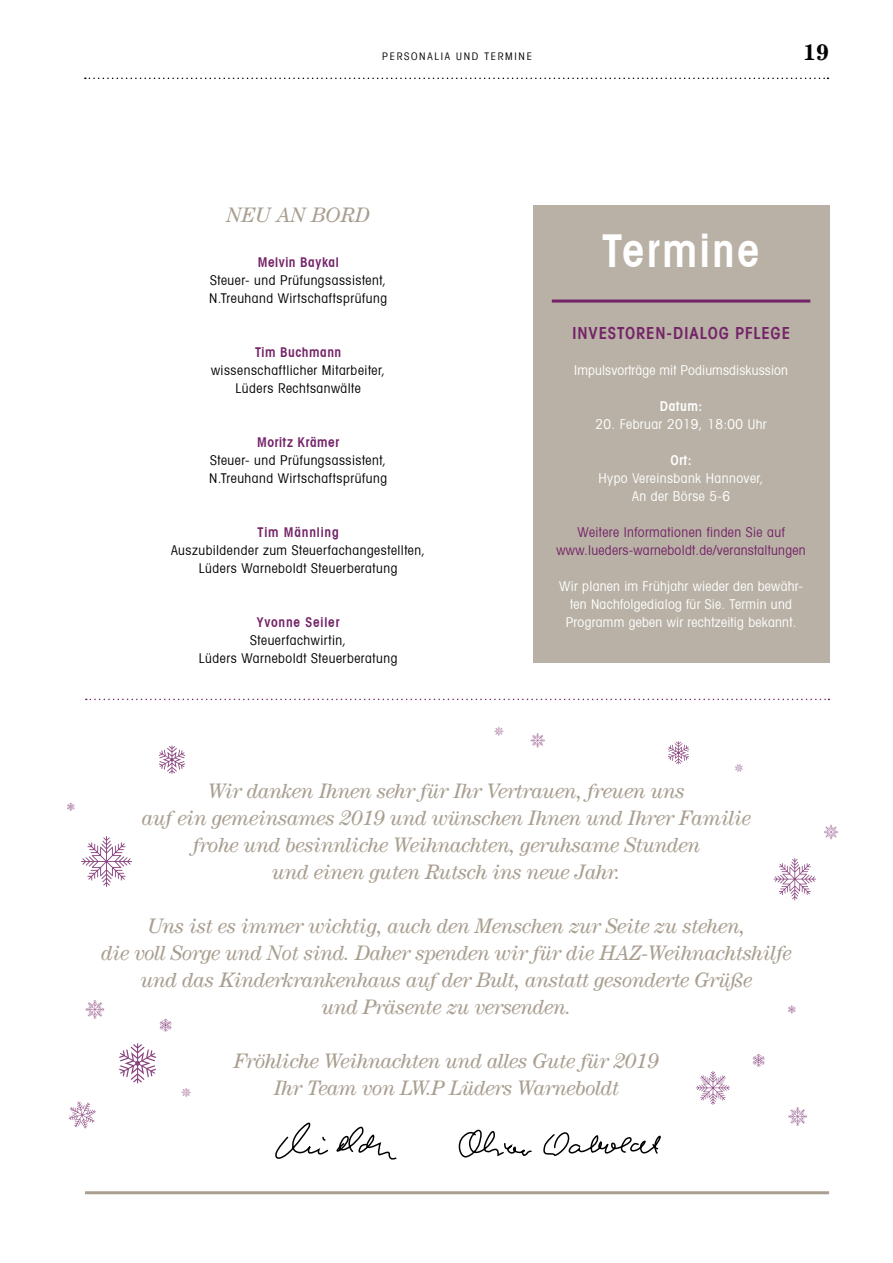
<style>
.page{position:relative;width:893px;height:1263px;background:#fff}
.page>*{position:absolute;margin:0;border:0;box-sizing:border-box;transform-origin:0 0}
.t1{font:600 condensed 45.45px "Avant Garde";letter-spacing:.05em;color:#fff}
.t2{font:700 22.5px "Century";color:#000}
.t3{font:italic 21px/27px "Century";letter-spacing:-.02em;color:#a99f91;text-align:center}
.t4{font:italic 21px "Century";color:#a99f91}
.t5{font:600 condensed 16.65px "Avant Garde";letter-spacing:.045em;color:#742368}
.t6{font:condensed 13.65px/18px "Avant Garde";letter-spacing:.02em;color:#fff;text-align:center}
.t7{font:condensed 13.65px/18px "Avant Garde";letter-spacing:.02em;color:#742368;text-align:center}
.t8{font:600 condensed 13.65px "Avant Garde";letter-spacing:.03em;color:#fff}
.t9{font:condensed 13.5px/18px "Avant Garde";letter-spacing:.04em;color:#000;text-align:center}
.t10{font:600 condensed 13.5px "Avant Garde";letter-spacing:.04em;color:#742368}
.t11{font:600 condensed 13.5px "Avant Garde";letter-spacing:.06em;color:#742368}
.t12{font:condensed 10.5px "Avant Garde";letter-spacing:.16em;color:#000}
</style>
<div class="page">
<div style="left:533px;top:205px;width:296px;height:458px;background:#b9b1a5"></div>
<svg style="left:552px;top:299px;width:258px;height:4px"></svg>
<svg style="left:86px;top:699px;width:743px;height:1px"></svg>
<svg style="left:773px;top:858px;width:43px;height:42px"></svg>
<svg style="left:81px;top:836px;width:51px;height:51px"></svg>
<svg style="left:69px;top:1101px;width:27px;height:27px"></svg>
<svg style="left:696px;top:1071px;width:34px;height:34px"></svg>
<svg style="left:85px;top:1000px;width:20px;height:19px"></svg>
<svg style="left:788px;top:1107px;width:19px;height:19px"></svg>
<svg style="left:181px;top:1088px;width:10px;height:9px"></svg>
<svg style="left:494px;top:726px;width:10px;height:10px"></svg>
<svg style="left:735px;top:764px;width:8px;height:8px"></svg>
<svg style="left:824px;top:825px;width:14px;height:14px"></svg>
<svg style="left:530px;top:733px;width:15px;height:15px"></svg>
<svg style="left:159px;top:745px;width:26px;height:29px"></svg>
<svg style="left:668px;top:741px;width:21px;height:23px"></svg>
<svg style="left:119px;top:1043px;width:37px;height:40px"></svg>
<svg style="left:160px;top:1019px;width:12px;height:13px"></svg>
<svg style="left:753px;top:1054px;width:12px;height:13px"></svg>
<svg style="left:67px;top:803px;width:8px;height:8px"></svg>
<svg style="left:788px;top:1005px;width:8px;height:8px"></svg>
<svg style="left:458px;top:1129px;width:74px;height:29px"></svg>
<svg style="left:543px;top:1132px;width:118px;height:24px"></svg>
<svg style="left:275px;top:1122px;width:54px;height:37px"></svg>
<svg style="left:336px;top:1126px;width:61px;height:34px"></svg>
<hr style="left:85px;top:1191px;width:744px;height:3px;background:#a99f91">
<svg style="left:85px;top:78px;width:743px;height:1px"></svg>
<p class="t12" style="left:382px;top:49px;width:151px">PERSONALIA UND TERMINE</p>
<p class="t2" style="left:803px;top:38px;width:28px">19</p>
<p class="t4" style="left:226px;top:202px;width:145px">NEU AN BORD</p>
<p class="t10" style="left:258px;top:253px;width:82px">Melvin Baykal</p>
<p class="t9" style="left:209px;top:270px;width:179px;text-align:left">Steuer- und Prüfungsassistent,<br>N.Treuhand Wirtschaftsprüfung</p>
<p class="t10" style="left:255px;top:343px;width:88px">Tim Buchmann</p>
<p class="t9" style="left:211px;top:360px;width:176px">wissenschaftlicher Mitarbeiter,<br>Lüders Rechtsanwälte</p>
<p class="t10" style="left:257px;top:433px;width:84px">Moritz Krämer</p>
<p class="t9" style="left:209px;top:450px;width:179px;text-align:left">Steuer- und Prüfungsassistent,<br>N.Treuhand Wirtschaftsprüfung</p>
<p class="t11" style="left:258px;top:523px;width:83px">Tim Männling</p>
<p class="t9" style="left:171px;top:540px;width:256px">Auszubildender zum Steuerfachangestellten,<br>Lüders Warneboldt Steuerberatung</p>
<p class="t11" style="left:257px;top:613px;width:84px">Yvonne Seiler</p>
<p class="t9" style="left:199px;top:630px;width:200px">Steuerfachwirtin,<br>Lüders Warneboldt Steuerberatung</p>
<h1 class="t1" style="left:602px;top:222px;width:159px">Termine</h1>
<p class="t5" style="left:572px;top:322px;width:219px">INVESTOREN-DIALOG PFLEGE</p>
<p class="t6" style="left:574px;top:360px;width:215px">Impulsvorträge mit Podiumsdiskussion</p>
<p class="t8" style="left:660px;top:397px;width:44px">Datum:</p>
<p class="t6" style="left:595px;top:414px;width:173px">20. Februar 2019, 18:00 Uhr</p>
<p class="t8" style="left:671px;top:451px;width:22px">Ort:</p>
<p class="t6" style="left:598px;top:468px;width:167px">Hypo Vereinsbank Hannover,<br>An der Börse 5-6</p>
<p class="t7" style="left:557px;top:522px;width:250px">Weitere Informationen finden Sie auf www.lueders-warneboldt.de/veranstaltungen</p>
<p class="t6" style="left:559px;top:576px;width:245px">Wir planen im Frühjahr wieder den bewähr&shy;ten Nachfolgedialog für Sie. Termin und<br>Programm geben wir rechtzeitig bekannt.</p>
<p class="t3" style="left:142px;top:777px;width:611px">Wir danken Ihnen sehr für Ihr Vertrauen, freuen uns<br>auf ein gemeinsames 2019 und wünschen Ihnen und Ihrer Familie frohe und besinnliche Weihnachten, geruhsame Stunden<br>und einen guten Rutsch ins neue Jahr.</p>
<p class="t3" style="left:101px;top:912px;width:692px">Uns ist es immer wichtig, auch den Menschen zur Seite zu stehen,<br>die voll Sorge und Not sind. Daher spenden wir für die HAZ-Weihnachtshilfe und das Kinderkrankenhaus auf der Bult, anstatt gesonderte Grüße<br>und Präsente zu versenden.</p>
<p class="t3" style="left:234px;top:1047px;width:427px">Fröhliche Weihnachten und alles Gute für 2019<br>Ihr Team von LW.P Lüders Warneboldt</p>
</div>
